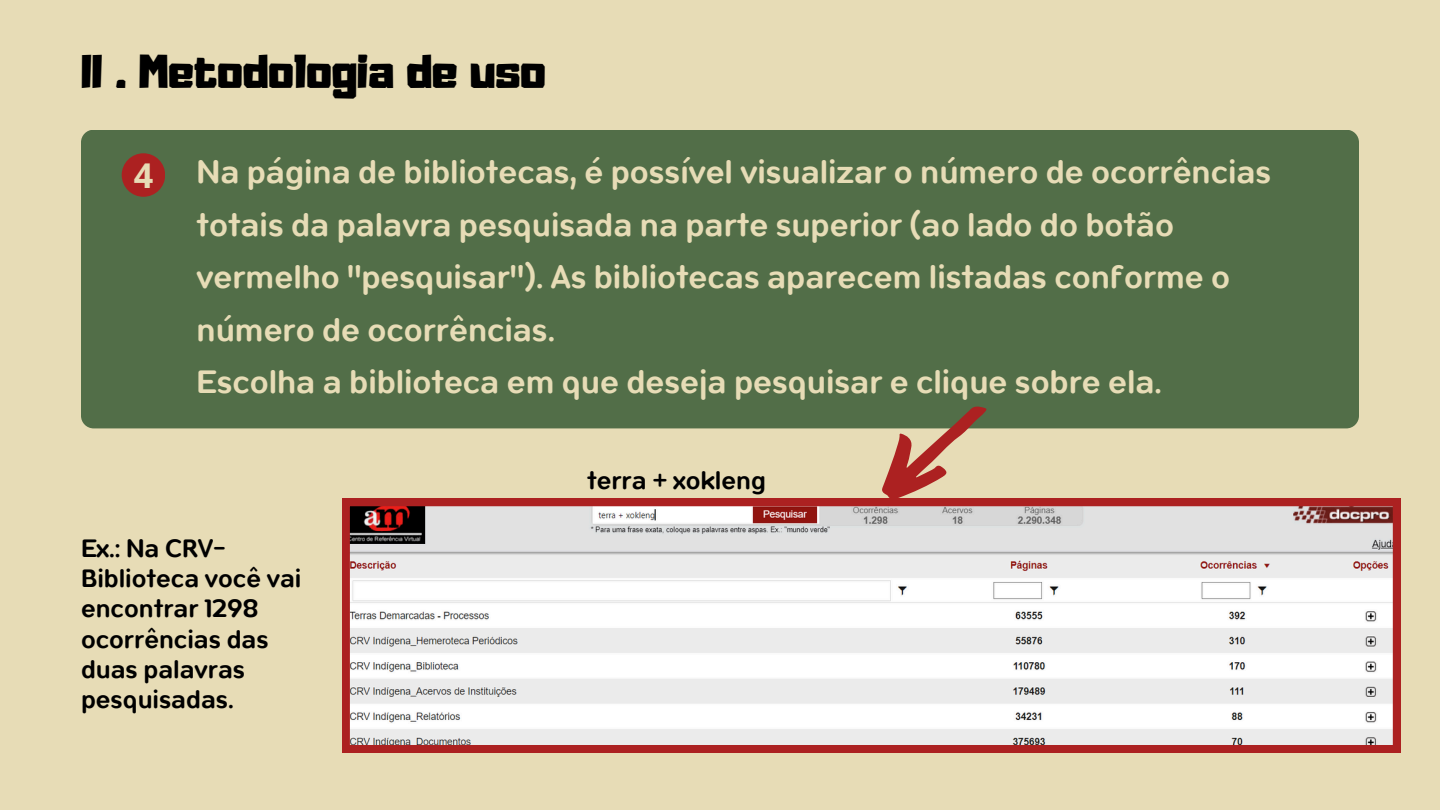
<style>
.page{position:relative;width:1440px;height:810px;background:#e7dcb6}
.page>*{position:absolute;margin:0;border:0;box-sizing:border-box;transform-origin:0 0}
.t1{font:41.8px "Adumu";color:#000}
.t2{font:600 35.5px/52.5px "Opun";color:#e7dcb6}
.t3{font:700 34.2px "Open Sans";color:#e7dcb6}
.t4{font:600 27.6px/30.3px "Opun";color:#000}
</style>
<div class="page">
<div style="left:81px;top:130px;width:1278px;height:298px;background:#526e48;border-radius:13px"></div>
<div style="left:122px;top:153px;width:43px;height:44px;background:#ac2121;border-radius:50%"></div>
<svg style="left:860px;top:406px;width:143px;height:93px"></svg>
<svg style="left:342px;top:499px;width:1058px;height:253px;background:#e6dbdb"></svg>
<p class="t1" style="left:81px;top:55px;width:466px">II . Metodologia de uso</p>
<h2 class="t3" style="left:134px;top:152px;width:21px">4</h2>
<p class="t2" style="left:197px;top:145px;width:1076px">Na página de bibliotecas, é possível visualizar o número de ocorrências totais da palavra pesquisada na parte superior (ao lado do botão vermelho "pesquisar"). As bibliotecas aparecem listadas conforme o número de ocorrências.<br>Escolha a biblioteca em que deseja pesquisar e clique sobre ela.</p>
<p class="t4" style="left:587px;top:465px;width:180px">terra + xokleng</p>
<p class="t4" style="left:81px;top:532px;width:222px">Ex.: Na CRV-<br>Biblioteca você vai encontrar 1298 ocorrências das duas palavras pesquisadas.</p>
</div>
